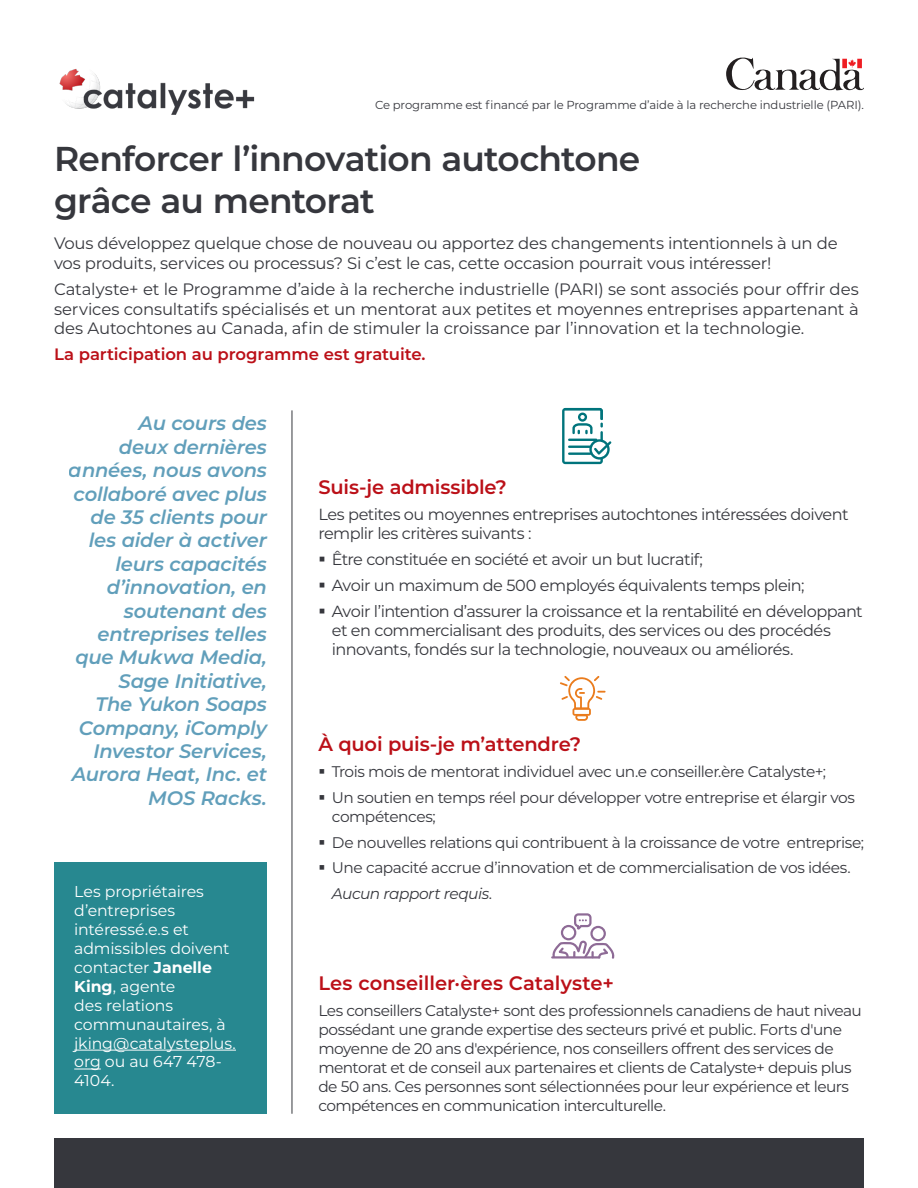
<style>
.page{position:relative;width:918px;height:1188px;background:#fff}
.page>*{position:absolute;margin:0;border:0;box-sizing:border-box;transform-origin:0 0}
.t1{font:600 34.5px "Montserrat";letter-spacing:-.02em;color:#36373d}
.t2{font:italic 600 19.5px/23.4px "Montserrat";letter-spacing:-.01em;color:#4f94b3;text-align:right}
.One-pager_Body{font:600 19.5px "Montserrat";letter-spacing:-.005em;color:#bb1018}
.One-pager_Body-2{font:16.5px/19.5px "Montserrat";letter-spacing:-.015em;color:#36373d}
.One-pager__Body_high{font:600 16.5px "Montserrat";letter-spacing:-.005em;color:#bb1018}
.One-pager_Body-3{font:16.2px/19.2px "Montserrat";letter-spacing:-.035em;color:#36373d}
.t3{font:15.75px/18.9px "Montserrat";letter-spacing:-.005em;color:#fff}
.One-pager_Body-4{font:15.3px/19.2px "Montserrat";letter-spacing:-.035em;color:#36373d}
.t4{font:italic 15.3px "Montserrat";letter-spacing:-.035em;color:#36373d}
.t5{font:11.7px "Montserrat";letter-spacing:-.01em;color:#36373d}
.s1{font-weight:700}
</style>
<div class="page">
<div style="left:54px;top:1138px;width:810px;height:50px;background:#36373d"></div>
<svg style="left:560px;top:676px;width:46px;height:45px"></svg>
<svg style="left:562px;top:408px;width:49px;height:56px"></svg>
<svg style="left:726px;top:58px;width:138px;height:32px"></svg>
<hr style="left:551px;top:956px;width:49px;height:3px;background:#8e6b96">
<svg style="left:552px;top:913px;width:62px;height:46px"></svg>
<hr style="left:292px;top:410px;width:1px;height:704px;background:#36373d">
<div style="left:54px;top:862px;width:213px;height:252px;background:#278890"></div>
<hr style="left:74px;top:1050px;width:162px;height:1px;background:#fff">
<svg style="left:74px;top:1069px;width:27px;height:1px"></svg>
<img style="left:59px;top:69px;width:196px;height:46px">
<p class="t5" style="left:375px;top:97px;width:490px">Ce programme est financé par le Programme d’aide à la recherche industrielle (PARI).</p>
<p class="t1" style="left:54px;top:135px;width:588px">Renforcer l’innovation autochtone</p>
<p class="t1" style="left:54px;top:176px;width:322px">grâce au mentorat</p>
<p class="One-pager_Body-2" style="left:54px;top:233px;width:785px">Vous développez quelque chose de nouveau ou apportez des changements intentionnels à un de vos produits, services ou processus? Si c’est le cas, cette occasion pourrait vous intéresser!</p>
<p class="One-pager_Body-2" style="left:54px;top:279px;width:806px;text-align:justify">Catalyste+ et le Programme d’aide à la recherche industrielle (PARI) se sont associés pour offrir des services consultatifs spécialisés et un mentorat aux petites et moyennes entreprises appartenant à des Autochtones au Canada, afin de stimuler la croissance par l’innovation et la technologie.</p>
<p class="One-pager__Body_high" style="left:54px;top:343px;width:373px">La participation au programme est gratuite.</p>
<p class="t2" style="left:69px;top:411px;width:200px">Au cours des<br>deux dernières années, nous avons collaboré avec plus de 35 clients pour les aider à activer leurs capacités d’innovation, en soutenant des entreprises telles que Mukwa Media,<br>Sage Initiative,<br>The Yukon Soaps<br>Company, iComply<br>Investor Services,<br>Aurora Heat, Inc. et<br>MOS Racks.</p>
<p class="t3" style="left:74px;top:882px;width:163px">Les propriétaires d’entreprises intéressé.e.s et admissibles doivent contacter <span class="s1">Janelle<br>King</span>, agente<br>des relations communautaires, à jking@catalysteplus. org ou au 647 478-<br>4104.</p>
<p class="One-pager_Body" style="left:318px;top:473px;width:190px">Suis-je admissible?</p>
<p class="One-pager_Body-3" style="left:318px;top:504px;width:532px">Les petites ou moyennes entreprises autochtones intéressées doivent remplir les critères suivants :</p>
<p class="One-pager_Body-3" style="left:318px;top:549px;width:386px">▪ Être constituée en société et avoir un but lucratif;</p>
<p class="One-pager_Body-3" style="left:318px;top:575px;width:488px">▪ Avoir un maximum de 500 employés équivalents temps plein;</p>
<p class="One-pager_Body-3" style="left:332px;top:601px;width:533px;text-indent:-14px">▪ Avoir l’intention d’assurer la croissance et la rentabilité en développant et en commercialisant des produits, des services ou des procédés innovants, fondés sur la technologie, nouveaux ou améliorés.</p>
<p class="One-pager_Body" style="left:318px;top:730px;width:264px">À quoi puis-je m’attendre?</p>
<p class="One-pager_Body-4" style="left:318px;top:761px;width:509px">▪ Trois mois de mentorat individuel avec un.e conseiller.ère Catalyste+;</p>
<p class="One-pager_Body-4" style="left:332px;top:787px;width:525px;text-indent:-14px">▪ Un soutien en temps réel pour développer votre entreprise et élargir vos compétences;</p>
<p class="One-pager_Body-4" style="left:318px;top:832px;width:547px">▪ De nouvelles relations qui contribuent à la croissance de votre entreprise;</p>
<p class="One-pager_Body-4" style="left:318px;top:858px;width:534px">▪ Une capacité accrue d’innovation et de commercialisation de vos idées.</p>
<p class="t4" style="left:332px;top:883px;width:162px">Aucun rapport requis.</p>
<p class="One-pager_Body" style="left:318px;top:969px;width:297px">Les conseiller·ères Catalyste+</p>
<p class="One-pager_Body-4" style="left:318px;top:1000px;width:545px">Les conseillers Catalyste+ sont des professionnels canadiens de haut niveau possédant une grande expertise des secteurs privé et public. Forts d'une moyenne de 20 ans d'expérience, nos conseillers offrent des services de mentorat et de conseil aux partenaires et clients de Catalyste+ depuis plus de 50 ans. Ces personnes sont sélectionnées pour leur expérience et leurs compétences en communication interculturelle.</p>
</div>
